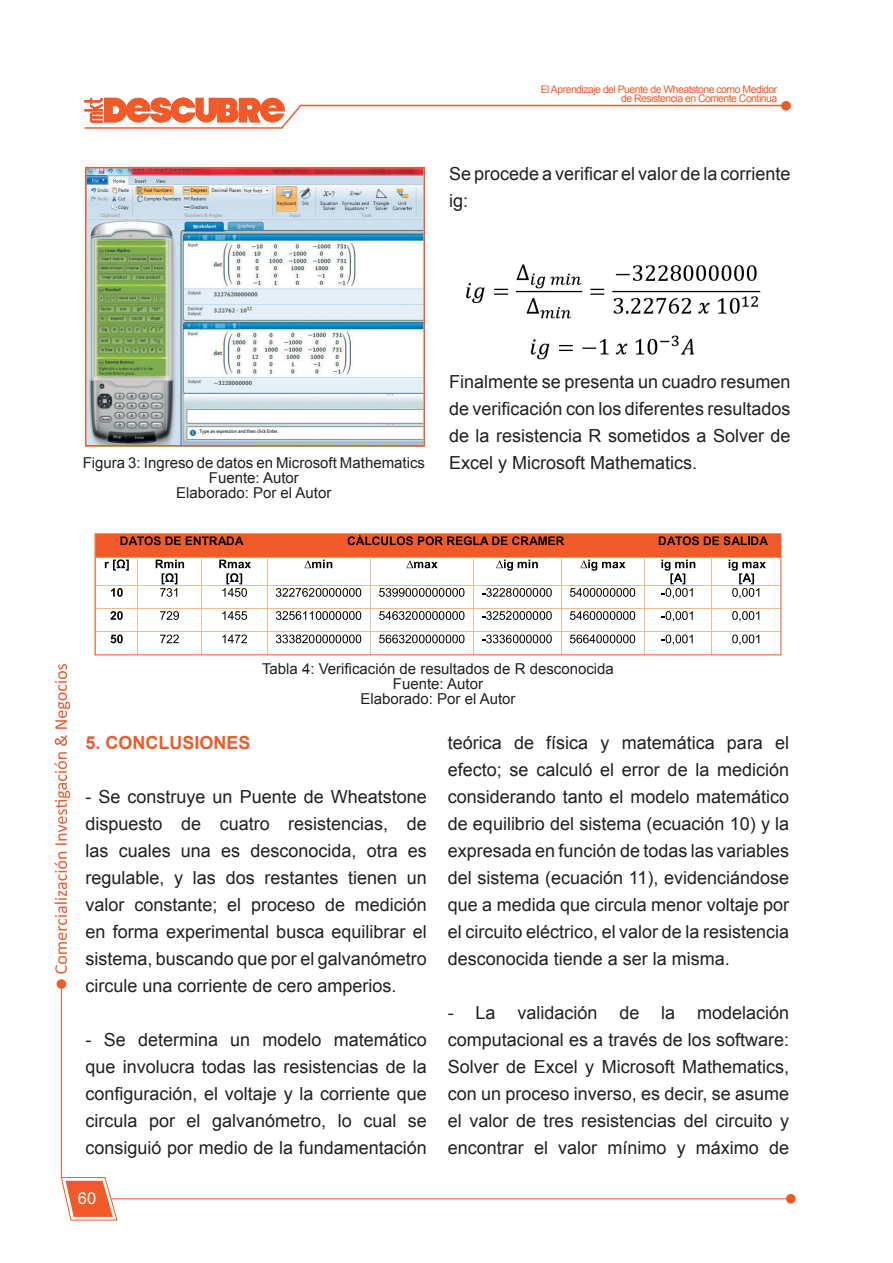
<style>
.page{position:relative;width:893px;height:1263px;background:#fff}
.page>*{position:absolute;margin:0;border:0;box-sizing:border-box;transform-origin:0 0}
.t1{font:18px/27px "Arial";color:#231f20;text-align:justify}
.t2{font:700 18px "Arial";color:#f15929}
.t3{font:16.5px "Arial";color:#fff}
.t4{font:15px "Arial";color:#231f20}
.t5{font:10.5px/9px "Arial";letter-spacing:-.05em;color:#f15929;text-align:right}
</style>
<div class="page">
<hr style="left:111px;top:1198px;width:681px;height:1px;background:#f15929">
<svg style="left:60px;top:1176px;width:58px;height:45px"></svg>
<div style="left:786px;top:1194px;width:10px;height:9px;background:#f15929;border-radius:50%"></div>
<hr style="left:61px;top:984px;width:1px;height:194px;background:#f15929">
<div style="left:57px;top:979px;width:9px;height:10px;background:#f15929;border-radius:50%"></div>
<svg style="left:54px;top:664px;width:16px;height:309px"></svg>
<svg style="left:84px;top:98px;width:700px;height:31px"></svg>
<div style="left:781px;top:101px;width:10px;height:10px;background:#f15929;border-radius:50%"></div>
<img style="left:88px;top:170px;width:334px;height:273px">
<div style="left:85px;top:167px;width:340px;height:279px;border:2px solid #f15929"></div>
<img style="left:466px;top:264px;width:295px;height:96px">
<div style="left:96px;top:534px;width:8px;height:14px;background:#f15b2a"></div>
<div style="left:259px;top:534px;width:8px;height:14px;background:#f15b2a"></div>
<div style="left:96px;top:548px;width:171px;height:9px;background:#f15b2a"></div>
<div style="left:104px;top:534px;width:155px;height:14px;background:#f15b2a"></div>
<svg style="left:121px;top:536px;width:122px;height:9px"></svg>
<div style="left:267px;top:534px;width:8px;height:14px;background:#f15b2a"></div>
<div style="left:636px;top:534px;width:8px;height:14px;background:#f15b2a"></div>
<div style="left:267px;top:548px;width:377px;height:9px;background:#f15b2a"></div>
<div style="left:275px;top:534px;width:361px;height:14px;background:#f15b2a"></div>
<svg style="left:348px;top:535px;width:216px;height:10px"></svg>
<div style="left:644px;top:534px;width:8px;height:14px;background:#f15b2a"></div>
<div style="left:773px;top:534px;width:8px;height:14px;background:#f15b2a"></div>
<div style="left:644px;top:548px;width:137px;height:9px;background:#f15b2a"></div>
<div style="left:652px;top:534px;width:121px;height:14px;background:#f15b2a"></div>
<svg style="left:659px;top:536px;width:109px;height:9px"></svg>
<svg style="left:105px;top:559px;width:24px;height:12px"></svg>
<svg style="left:304px;top:560px;width:28px;height:8px"></svg>
<svg style="left:406px;top:560px;width:32px;height:8px"></svg>
<svg style="left:496px;top:560px;width:42px;height:11px"></svg>
<svg style="left:580px;top:560px;width:45px;height:11px"></svg>
<hr style="left:96px;top:557px;width:41px;height:1px;background:#f7944f">
<hr style="left:138px;top:557px;width:63px;height:1px;background:#f7944f">
<hr style="left:202px;top:557px;width:65px;height:1px;background:#f7944f">
<hr style="left:268px;top:557px;width:102px;height:1px;background:#f7944f">
<hr style="left:370px;top:557px;width:103px;height:1px;background:#f7944f">
<hr style="left:474px;top:557px;width:87px;height:1px;background:#f7944f">
<hr style="left:562px;top:557px;width:82px;height:1px;background:#f7944f">
<hr style="left:645px;top:557px;width:66px;height:1px;background:#f7944f">
<hr style="left:712px;top:557px;width:69px;height:1px;background:#f7944f">
<svg style="left:111px;top:588px;width:12px;height:9px"></svg>
<svg style="left:156px;top:560px;width:28px;height:37px"></svg>
<svg style="left:219px;top:560px;width:32px;height:37px"></svg>
<svg style="left:276px;top:588px;width:85px;height:9px"></svg>
<svg style="left:379px;top:588px;width:85px;height:9px"></svg>
<svg style="left:482px;top:588px;width:70px;height:9px"></svg>
<svg style="left:570px;top:588px;width:65px;height:9px"></svg>
<svg style="left:661px;top:560px;width:34px;height:38px"></svg>
<svg style="left:729px;top:560px;width:37px;height:38px"></svg>
<hr style="left:96px;top:585px;width:41px;height:1px;background:#fab888">
<hr style="left:138px;top:585px;width:63px;height:1px;background:#fab888">
<hr style="left:202px;top:585px;width:65px;height:1px;background:#fab888">
<hr style="left:268px;top:585px;width:102px;height:1px;background:#fab888">
<hr style="left:370px;top:585px;width:103px;height:1px;background:#fab888">
<hr style="left:474px;top:585px;width:87px;height:1px;background:#fab888">
<hr style="left:562px;top:585px;width:82px;height:1px;background:#fab888">
<hr style="left:644px;top:585px;width:67px;height:1px;background:#fab888">
<hr style="left:712px;top:585px;width:69px;height:1px;background:#fab888">
<svg style="left:110px;top:611px;width:13px;height:9px"></svg>
<svg style="left:160px;top:611px;width:19px;height:9px"></svg>
<svg style="left:222px;top:611px;width:25px;height:9px"></svg>
<svg style="left:276px;top:611px;width:85px;height:9px"></svg>
<svg style="left:379px;top:611px;width:85px;height:9px"></svg>
<svg style="left:482px;top:611px;width:70px;height:9px"></svg>
<svg style="left:570px;top:611px;width:65px;height:9px"></svg>
<svg style="left:662px;top:611px;width:31px;height:10px"></svg>
<svg style="left:732px;top:611px;width:27px;height:10px"></svg>
<hr style="left:96px;top:608px;width:41px;height:1px;background:#fab888">
<hr style="left:138px;top:608px;width:63px;height:1px;background:#fab888">
<hr style="left:202px;top:608px;width:65px;height:1px;background:#fab888">
<hr style="left:268px;top:608px;width:102px;height:1px;background:#fab888">
<hr style="left:370px;top:608px;width:103px;height:1px;background:#fab888">
<hr style="left:474px;top:608px;width:87px;height:1px;background:#fab888">
<hr style="left:562px;top:608px;width:82px;height:1px;background:#fab888">
<hr style="left:644px;top:608px;width:67px;height:1px;background:#fab888">
<hr style="left:712px;top:608px;width:69px;height:1px;background:#fab888">
<svg style="left:111px;top:634px;width:12px;height:9px"></svg>
<svg style="left:160px;top:634px;width:19px;height:9px"></svg>
<svg style="left:222px;top:634px;width:25px;height:9px"></svg>
<svg style="left:276px;top:634px;width:85px;height:9px"></svg>
<svg style="left:379px;top:634px;width:85px;height:9px"></svg>
<svg style="left:482px;top:634px;width:70px;height:9px"></svg>
<svg style="left:570px;top:634px;width:65px;height:9px"></svg>
<svg style="left:662px;top:634px;width:31px;height:11px"></svg>
<svg style="left:732px;top:634px;width:27px;height:11px"></svg>
<hr style="left:96px;top:631px;width:41px;height:1px;background:#fab888">
<hr style="left:138px;top:631px;width:63px;height:1px;background:#fab888">
<hr style="left:202px;top:631px;width:65px;height:1px;background:#fab888">
<hr style="left:268px;top:631px;width:102px;height:1px;background:#fab888">
<hr style="left:370px;top:631px;width:103px;height:1px;background:#fab888">
<hr style="left:474px;top:631px;width:87px;height:1px;background:#fab888">
<hr style="left:562px;top:631px;width:82px;height:1px;background:#fab888">
<hr style="left:644px;top:631px;width:67px;height:1px;background:#fab888">
<hr style="left:712px;top:631px;width:69px;height:1px;background:#fab888">
<svg style="left:137px;top:557px;width:1px;height:96px"></svg>
<svg style="left:201px;top:557px;width:1px;height:96px"></svg>
<svg style="left:267px;top:557px;width:1px;height:96px"></svg>
<svg style="left:370px;top:557px;width:1px;height:96px"></svg>
<svg style="left:473px;top:557px;width:1px;height:96px"></svg>
<svg style="left:561px;top:557px;width:1px;height:96px"></svg>
<svg style="left:644px;top:557px;width:1px;height:96px"></svg>
<svg style="left:711px;top:557px;width:1px;height:96px"></svg>
<div style="left:95px;top:533px;width:686px;height:122px;border:1px solid #f15929"></div>
<p class="t5" style="left:541px;top:84px;width:238px">El Aprendizaje del Puente de Wheatstone como Medidor de Resistencia en Corriente Continua</p>
<p class="t1" style="left:449px;top:160px;width:343px">Se procede a verificar el valor de la corriente ig:</p>
<p class="t4" style="left:83px;top:452px;width:344px">Figura 3: Ingreso de datos en Microsoft Mathematics</p>
<p class="t4" style="left:209px;top:467px;width:92px">Fuente: Autor</p>
<p class="t4" style="left:176px;top:482px;width:157px">Elaborado: Por el Autor</p>
<p class="t1" style="left:449px;top:368px;width:343px">Finalmente se presenta un cuadro resumen de verificación con los diferentes resultados de la resistencia R sometidos a Solver de Excel y Microsoft Mathematics.</p>
<p class="t4" style="left:262px;top:659px;width:353px">Tabla 4: Verificación de resultados de R desconocida</p>
<p class="t4" style="left:393px;top:674px;width:92px">Fuente: Autor</p>
<p class="t4" style="left:360px;top:689px;width:157px">Elaborado: Por el Autor</p>
<p class="t2" style="left:85px;top:730px;width:167px">5. CONCLUSIONES</p>
<p class="t1" style="left:85px;top:783px;width:343px">- Se construye un Puente de Wheatstone dispuesto de cuatro resistencias, de las cuales una es desconocida, otra es regulable, y las dos restantes tienen un valor constante; el proceso de medición en forma experimental busca equilibrar el sistema, buscando que por el galvanómetro circule una corriente de cero amperios.</p>
<p class="t1" style="left:85px;top:1026px;width:343px">- Se determina un modelo matemático que involucra todas las resistencias de la configuración, el voltaje y la corriente que circula por el galvanómetro, lo cual se consiguió por medio de la fundamentación</p>
<p class="t3" style="left:78px;top:1186px;width:20px">60</p>
<p class="t1" style="left:448px;top:729px;width:343px">teórica de física y matemática para el efecto; se calculó el error de la medición considerando tanto el modelo matemático de equilibrio del sistema (ecuación 10) y la expresada en función de todas las variables del sistema (ecuación 11), evidenciándose que a medida que circula menor voltaje por el circuito eléctrico, el valor de la resistencia desconocida tiende a ser la misma.</p>
<p class="t1" style="left:448px;top:999px;width:343px">- La validación de la modelación computacional es a través de los software:<br>Solver de Excel y Microsoft Mathematics, con un proceso inverso, es decir, se asume el valor de tres resistencias del circuito y encontrar el valor mínimo y máximo de</p>
</div>
